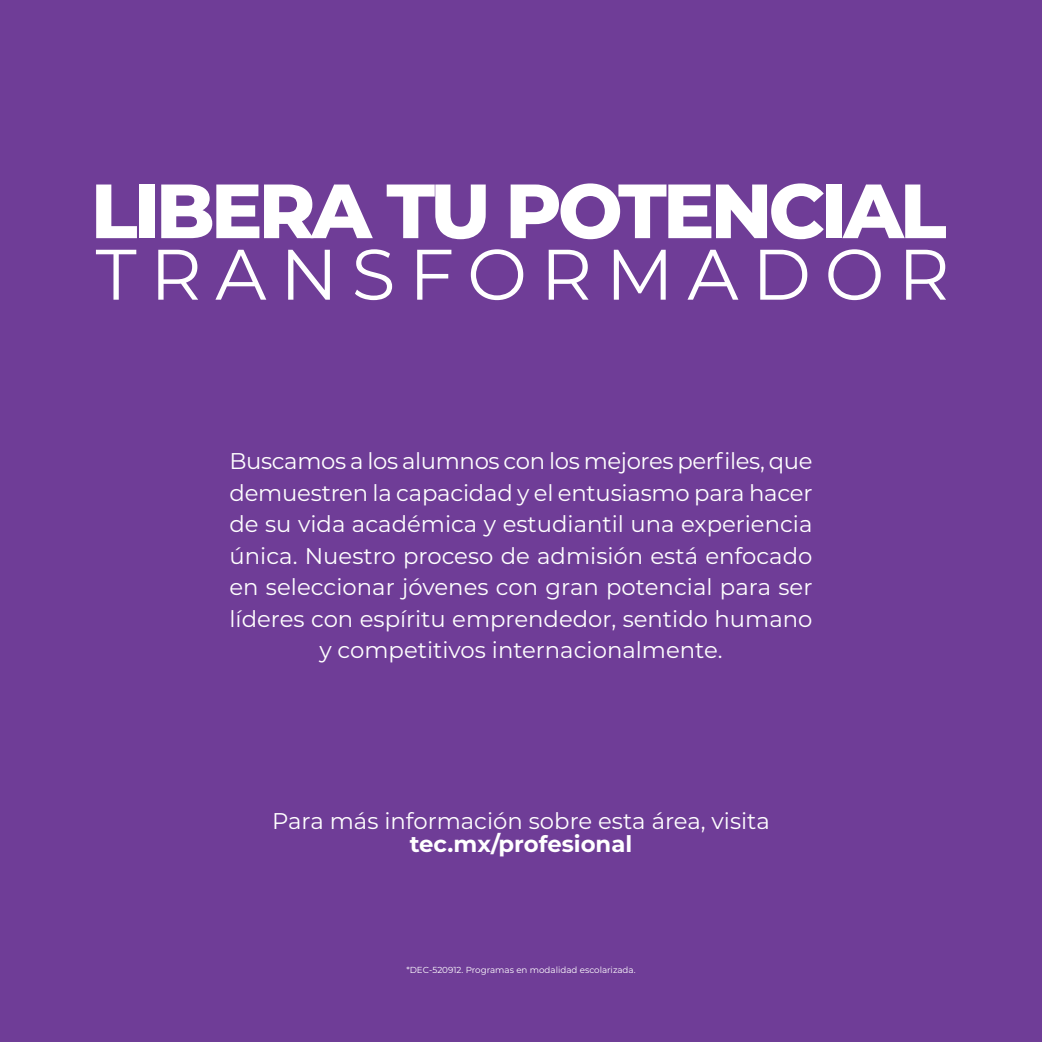
<style>
.page{position:relative;width:1042px;height:1042px;background:#6f3d97}
.page>*{position:absolute;margin:0;border:0;box-sizing:border-box;transform-origin:0 0}
.t1{font:22.75px/31.5px "Montserrat";color:#fff;text-align:center}
.t2{font:700 22.75px "Montserrat";color:#fff}
.t3{font:8.75px "Montserrat";color:#fff}
</style>
<div class="page">
<svg style="left:96px;top:184px;width:41px;height:54px"></svg>
<div style="left:139px;top:184px;width:15px;height:54px;background:#fff"></div>
<svg style="left:161px;top:184px;width:212px;height:54px"></svg>
<svg style="left:387px;top:184px;width:99px;height:55px"></svg>
<svg style="left:510px;top:183px;width:314px;height:56px"></svg>
<div style="left:826px;top:184px;width:16px;height:54px;background:#fff"></div>
<svg style="left:842px;top:184px;width:104px;height:54px"></svg>
<svg style="left:96px;top:250px;width:40px;height:50px"></svg>
<svg style="left:158px;top:250px;width:40px;height:50px"></svg>
<svg style="left:215px;top:250px;width:51px;height:50px"></svg>
<svg style="left:288px;top:250px;width:42px;height:50px"></svg>
<svg style="left:355px;top:249px;width:37px;height:51px"></svg>
<svg style="left:417px;top:250px;width:34px;height:50px"></svg>
<svg style="left:471px;top:249px;width:52px;height:51px"></svg>
<svg style="left:549px;top:250px;width:39px;height:50px"></svg>
<svg style="left:614px;top:250px;width:52px;height:50px"></svg>
<svg style="left:687px;top:250px;width:51px;height:50px"></svg>
<svg style="left:760px;top:250px;width:47px;height:50px"></svg>
<svg style="left:828px;top:249px;width:53px;height:51px"></svg>
<svg style="left:906px;top:250px;width:40px;height:50px"></svg>
<p class="t1" style="left:229px;top:444px;width:584px">Buscamos a los alumnos con los mejores perfiles, que demuestren la capacidad y el entusiasmo para hacer de su vida académica y estudiantil una experiencia única. Nuestro proceso de admisión está enfocado en seleccionar jóvenes con gran potencial para ser líderes con espíritu emprendedor, sentido humano y competitivos internacionalmente.</p>
<p class="t1" style="left:272px;top:804px;width:499px">Para más información sobre esta área, visita</p>
<p class="t2" style="left:410px;top:827px;width:224px">tec.mx/profesional</p>
<p class="t3" style="left:406px;top:963px;width:231px">*DEC-520912. Programas en modalidad escolarizada.</p>
</div>
